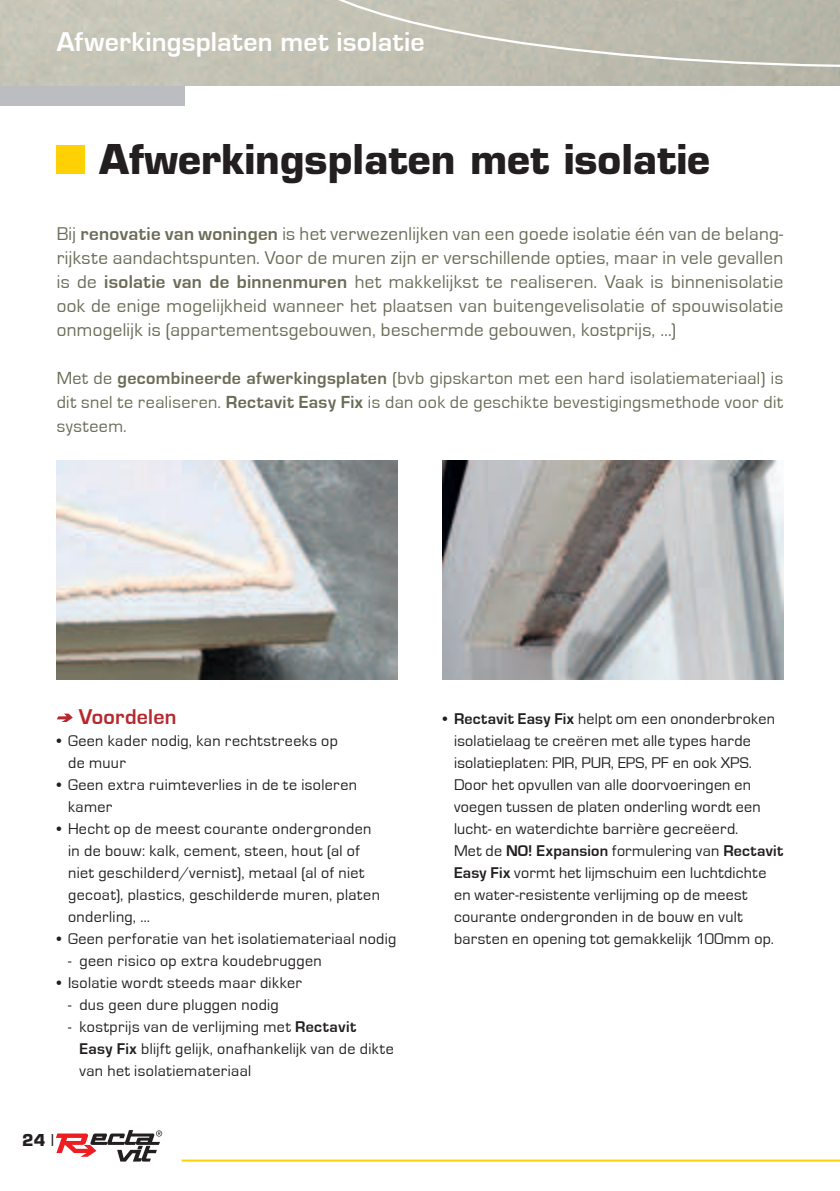
<style>
.page{position:relative;width:840px;height:1191px;background:#fff}
.page>*{position:absolute;margin:0;border:0;box-sizing:border-box;transform-origin:0 0}
.t1{font:700 40px "Eurostile LT";color:#231f20}
.t2{font:700 28px "Eurostile";letter-spacing:.005em;color:#fff}
.t3{font:700 22px "Eurostile";letter-spacing:.01em;color:#b7282e}
.t4{font:19px/24px "Eurostile";letter-spacing:.02em;color:#6b6b57;text-align:justify}
.t5{font:18px/24px "Eurostile";letter-spacing:.025em;color:#6b6b57;text-align:justify}
.t6{font:16px/22px "Eurostile";letter-spacing:.025em;color:#231f20}
.t7{font:700 16px "Eurostile LT";color:#231f20}
.s1{font-weight:700}
.s2{font-weight:400}
</style>
<div class="page">
<svg style="left:56px;top:1130px;width:106px;height:31px"></svg>
<hr style="left:181px;top:1159px;width:658px;height:2px;background:#fed105">
<div style="left:0;top:0;width:185px;height:105px;background:#bcbdc0"></div>
<img style="left:0;top:0;width:839px;height:85px">
<svg style="left:298px;top:0;width:541px;height:69px;background:#bfbeb1"></svg>
<div style="left:57px;top:145px;width:28px;height:29px;background:#fed105"></div>
<svg style="left:57px;top:713px;width:16px;height:9px"></svg>
<img style="left:57px;top:461px;width:340px;height:218px">
<img style="left:442px;top:461px;width:340px;height:218px">
<h2 class="t2" style="left:57px;top:32px;width:369px">Afwerkingsplaten met isolatie</h2>
<h1 class="t1" style="left:99px;top:143px;width:611px">Afwerkingsplaten met isolatie</h1>
<p class="t4" style="left:57px;top:223px;width:727px">Bij <span class="s1">renovatie van woningen</span> is het verwezenlijken van een goede isolatie één van de belang&shy;rijkste aandachtspunten. Voor de muren zijn er verschillende opties, maar in vele gevallen is de <span class="s1">isolatie van de binnenmuren</span> het makkelijkst te realiseren. Vaak is binnenisolatie ook de enige mogelijkheid wanneer het plaatsen van buitengevelisolatie of spouwisolatie onmogelijk is (appartementsgebouwen, beschermde gebouwen, kostprijs, …)</p>
<p class="t5" style="left:57px;top:367px;width:727px">Met de <span class="s1">gecombineerde afwerkingsplaten</span> (bvb gipskarton met een hard isolatiemateriaal) is dit snel te realiseren. <span class="s1">Rectavit Easy Fix</span> is dan ook de geschikte bevestigingsmethode voor dit systeem.</p>
<h3 class="t3" style="left:79px;top:709px;width:99px">Voordelen</h3>
<p class="t6" style="left:68px;top:731px;width:271px;text-indent:-11px">• Geen kader nodig, kan rechtstreeks op de muur</p>
<p class="t6" style="left:68px;top:775px;width:290px;text-indent:-11px">• Geen extra ruimteverlies in de te isoleren kamer</p>
<p class="t6" style="left:68px;top:819px;width:313px;text-indent:-11px">• Hecht op de meest courante ondergronden in de bouw: kalk, cement, steen, hout (al of niet geschilderd/vernist), metaal (al of niet gecoat), plastics, geschilderde muren, platen onderling, …</p>
<p class="t6" style="left:57px;top:929px;width:341px">• Geen perforatie van het isolatiemateriaal nodig</p>
<p class="t6" style="left:68px;top:951px;width:255px">- geen risico op extra koudebruggen</p>
<p class="t6" style="left:57px;top:973px;width:246px">• Isolatie wordt steeds maar dikker</p>
<p class="t6" style="left:68px;top:995px;width:212px">- dus geen dure pluggen nodig</p>
<p class="t6" style="left:79px;top:1017px;width:315px;text-indent:-11px">- kostprijs van de verlijming met <span class="s1">Rectavit<br>Easy Fix</span> blijft gelijk, onafhankelijk van de dikte van het isolatiemateriaal</p>
<p class="t7" style="left:22px;top:1133px;width:33px">24 <span class="s2">l</span></p>
<p class="t6" style="left:454px;top:709px;width:330px;text-indent:-11px">• <span class="s1">Rectavit Easy Fix</span> helpt om een ononderbroken isolatielaag te creëren met alle types harde isolatieplaten: PIR, PUR, EPS, PF en ook XPS.<br>Door het opvullen van alle doorvoeringen en voegen tussen de platen onderling wordt een lucht- en waterdichte barrière gecreëerd.<br>Met de <span class="s1">NO! Expansion</span> formulering van <span class="s1">Rectavit Easy Fix</span> vormt het lijmschuim een luchtdichte en water-resistente verlijming op de meest courante ondergronden in de bouw en vult barsten en opening tot gemakkelijk 100mm op.</p>
</div>
